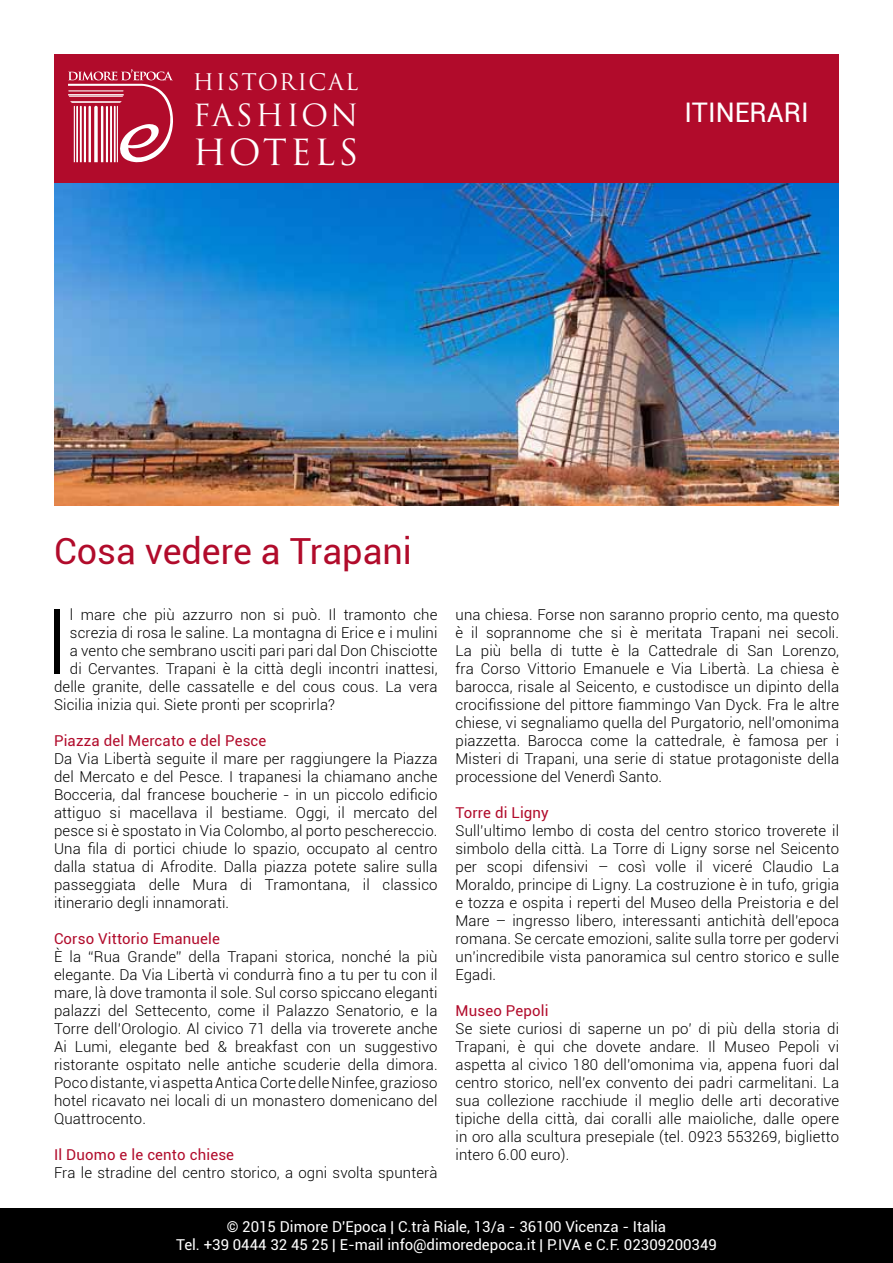
<style>
.page{position:relative;width:893px;height:1263px;background:#fff}
.page>*{position:absolute;margin:0;border:0;box-sizing:border-box;transform-origin:0 0}
.t1{font:300 90.9px "Roboto";color:#000}
.t2{font:36px "Roboto";color:#b10b2b}
.t3{font:35.1px "Trajan Pro";letter-spacing:.085em;color:#fff}
.t4{font:29.7px "Trajan Pro";letter-spacing:.06em;color:#fff}
.t5{font:27px "Roboto";color:#fff}
.t6{font:22.35px "Trajan Pro";letter-spacing:.07em;color:#fff}
.t7{font:300 15px/18px "Roboto";letter-spacing:.01em;color:#000;text-align:justify}
.t8{font:15px/18px "Roboto";color:#fff;text-align:center}
.t9{font:15px "Roboto";letter-spacing:.01em;color:#b10b2b}
</style>
<div class="page">
<img style="left:54px;top:182px;width:785px;height:324px">
<div style="left:54px;top:54px;width:785px;height:128px;background:#b10b2b"></div>
<svg style="left:68px;top:69px;width:105px;height:94px"></svg>
<div style="left:0;top:1209px;width:893px;height:54px;background:#000"></div>
<h3 class="t6" style="left:193px;top:68px;width:167px">HISTORICAL</h3>
<h3 class="t4" style="left:193px;top:96px;width:167px">FASH ION</h3>
<h3 class="t3" style="left:193px;top:130px;width:167px">HOTELS</h3>
<h3 class="t5" style="left:685px;top:93px;width:126px">ITINERARI</h3>
<h2 class="t2" style="left:54px;top:526px;width:360px">Cosa vedere a Trapani</h2>
<h1 class="t1" style="left:44px;top:579px;width:26px">I</h1>
<p class="t7" style="left:70px;top:605px;width:369px">l mare che più azzurro non si può. Il tramonto che</p>
<p class="t7" style="left:70px;top:623px;width:369px">screzia di rosa le saline. La montagna di Erice e i mulini</p>
<p class="t7" style="left:70px;top:641px;width:369px">a vento che sembrano usciti pari pari dal Don Chisciotte</p>
<p class="t7" style="left:70px;top:659px;width:369px">di Cervantes. Trapani è la città degli incontri inattesi,</p>
<p class="t7" style="left:54px;top:677px;width:385px">delle granite, delle cassatelle e del cous cous. La vera</p>
<p class="t7" style="left:54px;top:695px;width:283px">Sicilia inizia qui. Siete pronti per scoprirla?</p>
<p class="t9" style="left:54px;top:730px;width:214px">Piazza del Mercato e del Pesce</p>
<p class="t7" style="left:54px;top:749px;width:385px">Da Via Libertà seguite il mare per raggiungere la Piazza del Mercato e del Pesce. I trapanesi la chiamano anche Bocceria, dal francese boucherie - in un piccolo edificio attiguo si macellava il bestiame. Oggi, il mercato del pesce si è spostato in Via Colombo, al porto peschereccio.<br>Una fila di portici chiude lo spazio, occupato al centro dalla statua di Afrodite. Dalla piazza potete salire sulla passeggiata delle Mura di Tramontana, il classico itinerario degli innamorati.</p>
<p class="t9" style="left:54px;top:928px;width:167px">Corso Vittorio Emanuele</p>
<p class="t7" style="left:54px;top:947px;width:385px">È la “Rua Grande” della Trapani storica, nonché la più elegante. Da Via Libertà vi condurrà fino a tu per tu con il mare, là dove tramonta il sole. Sul corso spiccano eleganti palazzi del Settecento, come il Palazzo Senatorio, e la Torre dell’Orologio. Al civico 71 della via troverete anche Ai Lumi, elegante bed &amp; breakfast con un suggestivo ristorante ospitato nelle antiche scuderie della dimora.<br>Poco distante, vi aspetta Antica Corte delle Ninfee, grazioso hotel ricavato nei locali di un monastero domenicano del Quattrocento.</p>
<p class="t9" style="left:54px;top:1144px;width:182px">Il Duomo e le cento chiese</p>
<p class="t7" style="left:54px;top:1163px;width:385px">Fra le stradine del centro storico, a ogni svolta spunterà</p>
<p class="t7" style="left:455px;top:605px;width:385px">una chiesa. Forse non saranno proprio cento, ma questo è il soprannome che si è meritata Trapani nei secoli.<br>La più bella di tutte è la Cattedrale di San Lorenzo, fra Corso Vittorio Emanuele e Via Libertà. La chiesa è barocca, risale al Seicento, e custodisce un dipinto della crocifissione del pittore fiammingo Van Dyck. Fra le altre chiese, vi segnaliamo quella del Purgatorio, nell’omonima piazzetta. Barocca come la cattedrale, è famosa per i Misteri di Trapani, una serie di statue protagoniste della processione del Venerdì Santo.</p>
<p class="t9" style="left:455px;top:802px;width:95px">Torre di Ligny</p>
<p class="t7" style="left:455px;top:821px;width:385px">Sull’ultimo lembo di costa del centro storico troverete il simbolo della città. La Torre di Ligny sorse nel Seicento per scopi difensivi – così volle il viceré Claudio La Moraldo, principe di Ligny. La costruzione è in tufo, grigia e tozza e ospita i reperti del Museo della Preistoria e del Mare – ingresso libero, interessanti antichità dell’epoca romana. Se cercate emozioni, salite sulla torre per godervi un’incredibile vista panoramica sul centro storico e sulle Egadi.</p>
<p class="t9" style="left:455px;top:1000px;width:95px">Museo Pepoli</p>
<p class="t7" style="left:455px;top:1019px;width:385px">Se siete curiosi di saperne un po’ di più della storia di Trapani, è qui che dovete andare. Il Museo Pepoli vi aspetta al civico 180 dell’omonima via, appena fuori dal centro storico, nell’ex convento dei padri carmelitani. La sua collezione racchiude il meglio delle arti decorative tipiche della città, dai coralli alle maioliche, dalle opere in oro alla scultura presepiale (tel. 0923 553269, biglietto intero 6.00 euro).</p>
<p class="t8" style="left:176px;top:1217px;width:542px">© 2015 Dimore D'Epoca | C.trà Riale, 13/a - 36100 Vicenza - Italia<br>Tel. +39 0444 32 45 25 | E-mail info@dimoredepoca.it | P.IVA e C.F. 02309200349</p>
</div>
